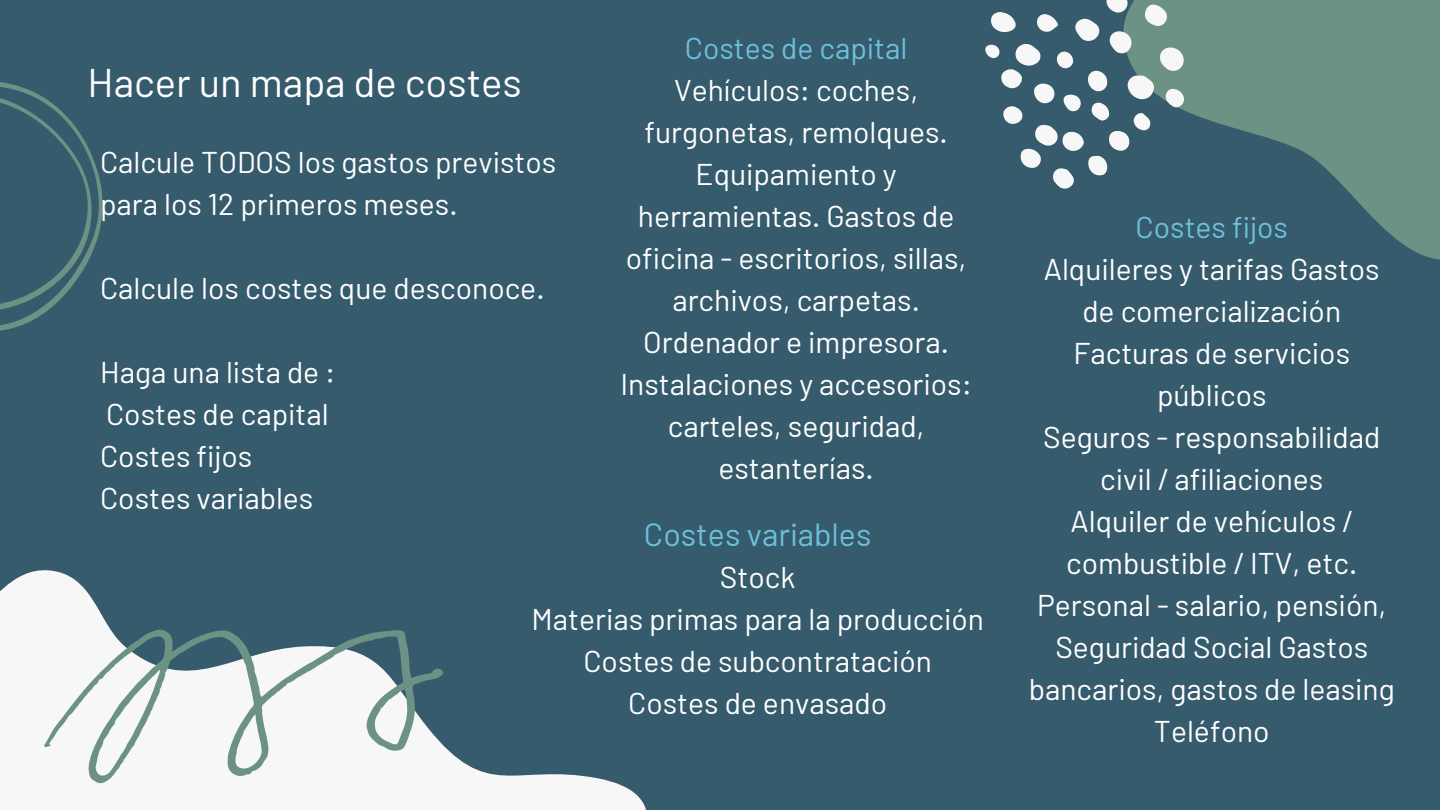
<style>
.page{position:relative;width:1440px;height:810px;background:#365b6d}
.page>*{position:absolute;margin:0;border:0;box-sizing:border-box;transform-origin:0 0}
.t1{font:40px "Barlow";color:#fff}
.t2{font:32px "Barlow";color:#6dc0db}
.t3{font:30px/42px "Barlow";color:#fff;text-align:center}
.t4{font:30px "Barlow";color:#6dc0db}
</style>
<div class="page">
<svg style="left:0;top:82px;width:103px;height:249px"></svg>
<svg style="left:0;top:570px;width:646px;height:240px"></svg>
<svg style="left:1184px;top:0;width:256px;height:260px;fill:#6c9286"></svg>
<svg style="left:44px;top:629px;width:399px;height:155px;fill:#f7f7f7"></svg>
<svg style="left:985px;top:0;width:199px;height:189px"></svg>
<h1 class="t1" style="left:88px;top:57px;width:436px">Hacer un mapa de costes</h1>
<p class="t3" style="left:100px;top:140px;width:458px;text-align:left">Calcule TODOS los gastos previstos para los 12 primeros meses.</p>
<p class="t3" style="left:100px;top:266px;width:446px">Calcule los costes que desconoce.</p>
<p class="t3" style="left:100px;top:350px;width:237px;text-align:left">Haga una lista de :<br>Costes de capital<br>Costes fijos<br>Costes variables</p>
<p class="t4" style="left:685px;top:29px;width:224px">Costes de capital</p>
<p class="t3" style="left:620px;top:68px;width:353px">Vehículos: coches, furgonetas, remolques.<br>Equipamiento y herramientas. Gastos de oficina - escritorios, sillas, archivos, carpetas.<br>Ordenador e impresora.<br>Instalaciones y accesorios: carteles, seguridad, estanterías.</p>
<p class="t2" style="left:644px;top:514px;width:229px">Costes variables</p>
<p class="t3" style="left:531px;top:555px;width:454px">Stock<br>Materias primas para la producción<br>Costes de subcontratación<br>Costes de envasado</p>
<p class="t4" style="left:1136px;top:208px;width:154px">Costes fijos</p>
<p class="t3" style="left:1029px;top:247px;width:367px">Alquileres y tarifas Gastos de comercialización<br>Facturas de servicios públicos<br>Seguros - responsabilidad civil / afiliaciones<br>Alquiler de vehículos / combustible / ITV, etc.<br>Personal - salario, pensión,<br>Seguridad Social Gastos bancarios, gastos de leasing<br>Teléfono</p>
</div>
